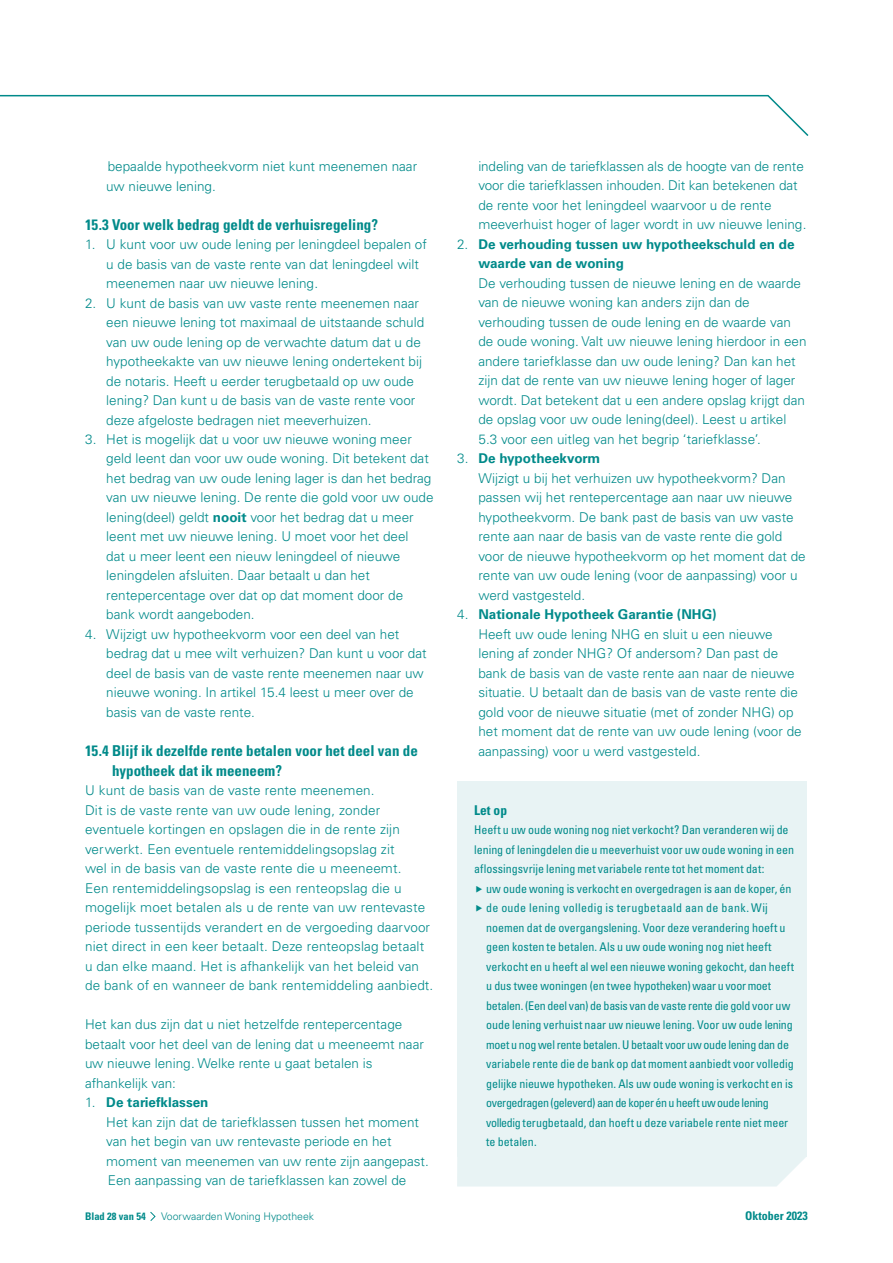
<style>
.page{position:relative;width:893px;height:1263px;background:#fff}
.page>*{position:absolute;margin:0;border:0;box-sizing:border-box;transform-origin:0 0}
.t1{font:700 condensed 15px/19.5px "Univers LT Std";color:#008a8a}
.t2{font:300 13.5px/19.5px "Univers LT Std";color:#008a8a}
.t3{font:700 13.5px/19.5px "Univers LT Std";color:#008a8a}
.t4{font:700 condensed 13.5px "Univers LT Std";color:#008a8a}
.t5{font:condensed 12px/19.5px "Univers LT Std";letter-spacing:-.005em;color:#008a8a}
.t6{font:700 condensed 12px "Univers LT Std";color:#008a8a}
.t7{font:300 10.5px "Univers LT Std";color:#008a8a}
.t8{font:700 condensed 10.5px "Univers LT Std";color:#008a8a}
.s1{font-weight:700}
.s2{font-weight:300}
</style>
<div class="page">
<svg style="left:0;top:94px;width:809px;height:42px"></svg>
<svg style="left:150px;top:1211px;width:6px;height:10px"></svg>
<div style="left:457px;top:782px;width:349px;height:375px;background:#e8f3f4"></div>
<div style="left:457px;top:1157px;width:349px;height:29px;background:#e8f3f4"></div>
<p class="t2" style="left:106px;top:156px;width:312px">bepaalde hypotheekvorm niet kunt meenemen naar uw nieuwe lening.</p>
<p class="t1" style="left:85px;top:214px;width:295px">15.3 Voor welk bedrag geldt de verhuisregeling?</p>
<p class="t2" style="left:106px;top:234px;width:322px;text-indent:-21px">1. U kunt voor uw oude lening per leningdeel bepalen of u de basis van de vaste rente van dat leningdeel wilt meenemen naar uw nieuwe lening.</p>
<p class="t2" style="left:106px;top:293px;width:319px;text-indent:-21px">2. U kunt de basis van uw vaste rente meenemen naar een nieuwe lening tot maximaal de uitstaande schuld van uw oude lening op de verwachte datum dat u de hypotheekakte van uw nieuwe lening ondertekent bij de notaris. Heeft u eerder terugbetaald op uw oude lening? Dan kunt u de basis van de vaste rente voor deze afgeloste bedragen niet meeverhuizen.</p>
<p class="t2" style="left:106px;top:429px;width:329px;text-indent:-21px">3. Het is mogelijk dat u voor uw nieuwe woning meer geld leent dan voor uw oude woning. Dit betekent dat het bedrag van uw oude lening lager is dan het bedrag van uw nieuwe lening. De rente die gold voor uw oude lening(deel) geldt <span class="s1">nooit</span> voor het bedrag dat u meer leent met uw nieuwe lening. U moet voor het deel<br>dat u meer leent een nieuw leningdeel of nieuwe leningdelen afsluiten. Daar betaalt u dan het rentepercentage over dat op dat moment door de bank wordt aangeboden.</p>
<p class="t2" style="left:106px;top:624px;width:322px;text-indent:-21px">4. Wijzigt uw hypotheekvorm voor een deel van het bedrag dat u mee wilt verhuizen? Dan kunt u voor dat deel de basis van de vaste rente meenemen naar uw nieuwe woning. In artikel 15.4 leest u meer over de basis van de vaste rente.</p>
<p class="t1" style="left:112px;top:741px;width:307px;text-indent:-27px">15.4 Blijf ik dezelfde rente betalen voor het deel van de hypotheek dat ik meeneem?</p>
<p class="t2" style="left:85px;top:780px;width:350px">U kunt de basis van de vaste rente meenemen.<br>Dit is de vaste rente van uw oude lening, zonder eventuele kortingen en opslagen die in de rente zijn verwerkt. Een eventuele rentemiddelingsopslag zit<br>wel in de basis van de vaste rente die u meeneemt.<br>Een rentemiddelingsopslag is een renteopslag die u mogelijk moet betalen als u de rente van uw rentevaste periode tussentijds verandert en de vergoeding daarvoor niet direct in een keer betaalt. Deze renteopslag betaalt u dan elke maand. Het is afhankelijk van het beleid van de bank of en wanneer de bank rentemiddeling aanbiedt.</p>
<p class="t2" style="left:85px;top:1014px;width:340px">Het kan dus zijn dat u niet hetzelfde rentepercentage betaalt voor het deel van de lening dat u meeneemt naar uw nieuwe lening. Welke rente u gaat betalen is afhankelijk van:</p>
<p class="t2" style="left:106px;top:1092px;width:324px;text-indent:-21px">1. <span class="s1">De tariefklassen<br></span>Het kan zijn dat de tariefklassen tussen het moment van het begin van uw rentevaste periode en het moment van meenemen van uw rente zijn aangepast.<br>Een aanpassing van de tariefklassen kan zowel de</p>
<p class="t2" style="left:478px;top:156px;width:330px">indeling van de tariefklassen als de hoogte van de rente voor die tariefklassen inhouden. Dit kan betekenen dat de rente voor het leningdeel waarvoor u de rente meeverhuist hoger of lager wordt in uw nieuwe lening.</p>
<p class="t3" style="left:478px;top:234px;width:318px;text-indent:-21px"><span class="s2">2.</span> De verhouding tussen uw hypotheekschuld en de waarde van de woning</p>
<p class="t2" style="left:478px;top:273px;width:330px">De verhouding tussen de nieuwe lening en de waarde van de nieuwe woning kan anders zijn dan de verhouding tussen de oude lening en de waarde van de oude woning. Valt uw nieuwe lening hierdoor in een andere tariefklasse dan uw oude lening? Dan kan het zijn dat de rente van uw nieuwe lening hoger of lager wordt. Dat betekent dat u een andere opslag krijgt dan de opslag voor uw oude lening(deel). Leest u artikel 5.3 voor een uitleg van het begrip ‘tariefklasse’.</p>
<p class="t2" style="left:478px;top:449px;width:329px;text-indent:-21px">3. <span class="s1">De hypotheekvorm<br></span>Wijzigt u bij het verhuizen uw hypotheekvorm? Dan passen wij het rentepercentage aan naar uw nieuwe hypotheekvorm. De bank past de basis van uw vaste rente aan naar de basis van de vaste rente die gold voor de nieuwe hypotheekvorm op het moment dat de rente van uw oude lening (voor de aanpassing) voor u werd vastgesteld.</p>
<p class="t2" style="left:478px;top:605px;width:325px;text-indent:-21px">4. <span class="s1">Nationale Hypotheek Garantie (NHG)<br></span>Heeft uw oude lening NHG en sluit u een nieuwe lening af zonder NHG? Of andersom? Dan past de bank de basis van de vaste rente aan naar de nieuwe situatie. U betaalt dan de basis van de vaste rente die gold voor de nieuwe situatie (met of zonder NHG) op het moment dat de rente van uw oude lening (voor de aanpassing) voor u werd vastgesteld.</p>
<p class="t4" style="left:474px;top:801px;width:34px">Let op</p>
<p class="t5" style="left:474px;top:820px;width:321px">Heeft u uw oude woning nog niet verkocht? Dan veranderen wij de lening of leningdelen die u meeverhuist voor uw oude woning in een aflossingsvrije lening met variabele rente tot het moment dat:</p>
<p class="t5" style="left:486px;top:878px;width:310px">uw oude woning is verkocht en overgedragen is aan de koper, én de oude lening volledig is terugbetaald aan de bank. Wij noemen dat de overgangslening. Voor deze verandering hoeft u geen kosten te betalen. Als u uw oude woning nog niet heeft verkocht en u heeft al wel een nieuwe woning gekocht, dan heeft u dus twee woningen (en twee hypotheken) waar u voor moet betalen. (Een deel van) de basis van de vaste rente die gold voor uw oude lening verhuist naar uw nieuwe lening. Voor uw oude lening moet u nog wel rente betalen. U betaalt voor uw oude lening dan de variabele rente die de bank op dat moment aanbiedt voor volledig gelijke nieuwe hypotheken. Als uw oude woning is verkocht en is overgedragen (geleverd) aan de koper én u heeft uw oude lening volledig terugbetaald, dan hoeft u deze variabele rente niet meer te betalen.</p>
<p class="t8" style="left:85px;top:1209px;width:62px">Blad 28 van 54</p>
<p class="t7" style="left:161px;top:1209px;width:155px">Voorwaarden Woning Hypotheek</p>
<p class="t6" style="left:745px;top:1208px;width:64px">Oktober 2023</p>
</div>
